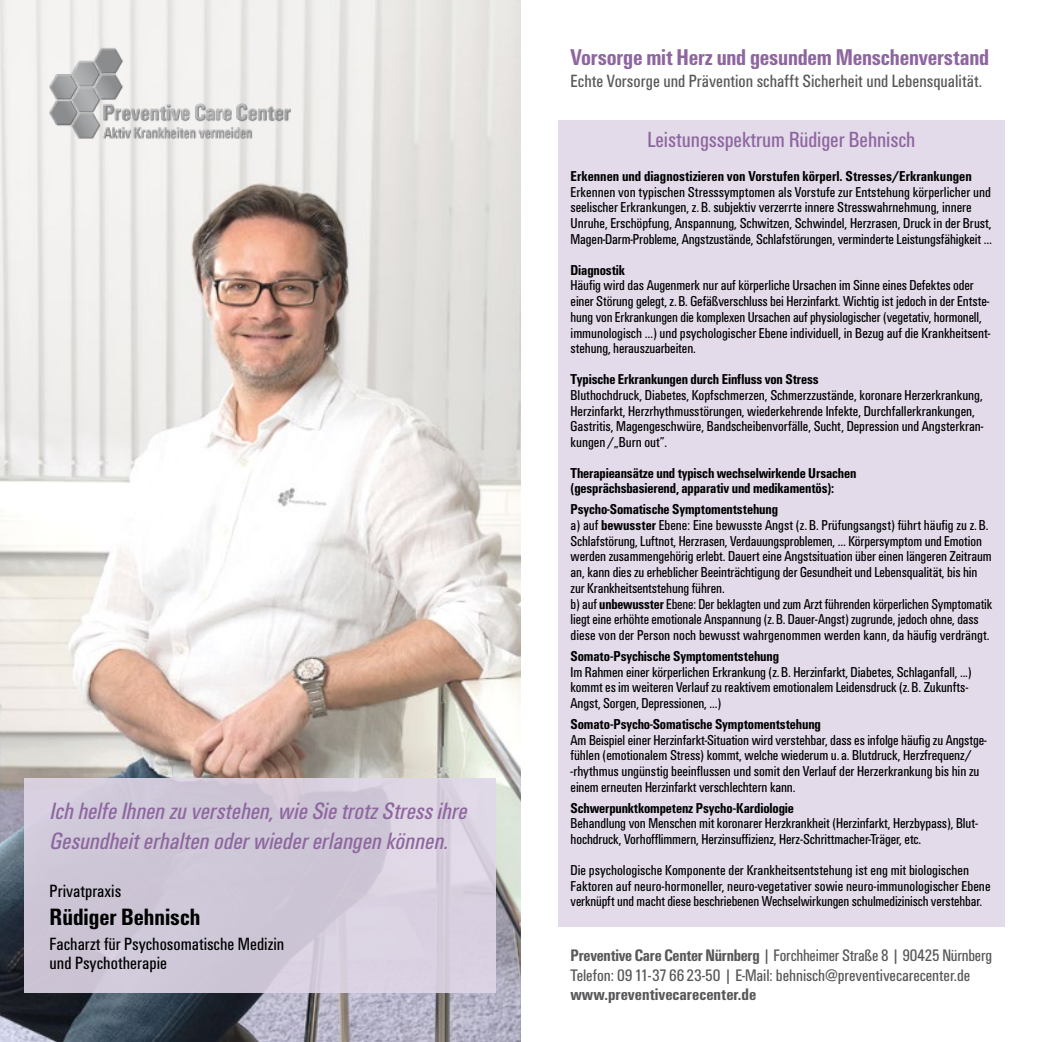
<style>
.page{position:relative;width:1042px;height:1042px;background:#fff}
.page>*{position:absolute;margin:0;border:0;box-sizing:border-box;transform-origin:0 0}
.t1{font:italic 24.5px/29.4px "Unitus Cnd";color:#8e669f}
.t2{font:700 24.5px "Unitus Cnd";color:#000}
.t3{font:700 23.62px "Unitus Cnd";letter-spacing:-.01em;color:#8e669f}
.t4{font:22.75px "Unitus Cnd";letter-spacing:-.005em;color:#8e669f}
.t5{font:18.38px/19.2px "Unitus Cnd";color:#000}
.t6{font:18.38px "Unitus Cnd";color:#58585a}
.t7{font:17.32px/19.2px "Unitus Cnd";letter-spacing:-.005em;color:#58585a}
.t8{font:700 17.32px "Unitus Cnd";color:#58585a}
.t9{font:14.88px/15.8px "Unitus Cnd";letter-spacing:-.005em;color:#000}
.t10{font:700 14.88px/15.8px "Unitus Cnd";letter-spacing:-.01em;color:#000}
.s1{font-weight:700}
</style>
<div class="page">
<img style="left:0;top:0;width:521px;height:1042px">
<img style="left:45px;top:43px;width:255px;height:115px">
<div style="left:25px;top:778px;width:471px;height:214px;background:linear-gradient(to right,#cac4d4,#dad1e1)"></div>
<div style="left:558px;top:120px;width:447px;height:806px;background:#e0d7e8"></div>
<h1 class="t1" style="left:50px;top:797px;width:418px">Ich helfe Ihnen zu verstehen, wie Sie trotz Stress ihre<br>Gesundheit erhalten oder wieder erlangen können.</h1>
<p class="t5" style="left:50px;top:882px;width:73px">Privatpraxis</p>
<h1 class="t2" style="left:50px;top:903px;width:152px">Rüdiger Behnisch</h1>
<p class="t5" style="left:50px;top:934px;width:236px">Facharzt für Psychosomatische Medizin und Psychotherapie</p>
<h2 class="t3" style="left:570px;top:44px;width:420px">Vorsorge mit Herz und gesundem Menschenverstand</h2>
<p class="t6" style="left:570px;top:71px;width:413px">Echte Vorsorge und Prävention schafft Sicherheit und Lebensqualität.</p>
<h3 class="t4" style="left:647px;top:127px;width:269px">Leistungsspektrum Rüdiger Behnisch</h3>
<p class="t10" style="left:570px;top:168px;width:403px">Erkennen und diagnostizieren von Vorstufen körperl. Stresses/Erkrankungen</p>
<p class="t9" style="left:570px;top:184px;width:423px">Erkennen von typischen Stresssymptomen als Vorstufe zur Entstehung körperlicher und seelischer Erkrankungen, z.B. subjektiv verzerrte innere Stresswahrnehmung, innere Unruhe, Erschöpfung, Anspannung, Schwitzen, Schwindel, Herzrasen, Druck in der Brust, Magen-Darm-Probleme, Angstzustände, Schlafstörungen, verminderte Leistungsfähigkeit …</p>
<p class="t10" style="left:570px;top:262px;width:56px">Diagnostik</p>
<p class="t9" style="left:570px;top:278px;width:421px">Häufig wird das Augenmerk nur auf körperliche Ursachen im Sinne eines Defektes oder einer Störung gelegt, z.B. Gefäßverschluss bei Herzinfarkt. Wichtig ist jedoch in der Entste&shy;hung von Erkrankungen die komplexen Ursachen auf physiologischer (vegetativ, hormonell, immunologisch …) und psychologischer Ebene individuell, in Bezug auf die Krankheitsent&shy;stehung, herauszuarbeiten.</p>
<p class="t10" style="left:570px;top:371px;width:250px">Typische Erkrankungen durch Einfluss von Stress</p>
<p class="t9" style="left:570px;top:387px;width:414px">Bluthochdruck, Diabetes, Kopfschmerzen, Schmerzzustände, koronare Herzerkrankung, Herzinfarkt, Herzrhythmusstörungen, wiederkehrende Infekte, Durchfallerkrankungen, Gastritis, Magengeschwüre, Bandscheibenvorfälle, Sucht, Depression und Angsterkran&shy;kungen /„Burn out”.</p>
<p class="t10" style="left:570px;top:465px;width:287px">Therapieansätze und typisch wechselwirkende Ursachen (gesprächsbasierend, apparativ und medikamentös):</p>
<p class="t9" style="left:570px;top:501px;width:423px"><span class="s1">Psycho-Somatische Symptomentstehung<br></span>a) auf <span class="s1">bewusster</span> Ebene: Eine bewusste Angst (z. B. Prüfungsangst) führt häufig zu z. B.<br>Schlafstörung, Luftnot, Herzrasen, Verdauungsproblemen, … Körpersymptom und Emotion werden zusammengehörig erlebt. Dauert eine Angstsituation über einen längeren Zeitraum an, kann dies zu erheblicher Beeinträchtigung der Gesundheit und Lebensqualität, bis hin zur Krankheitsentstehung führen.<br>b) auf <span class="s1">unbewusster</span> Ebene: Der beklagten und zum Arzt führenden körperlichen Symptomatik liegt eine erhöhte emotionale Anspannung (z.B. Dauer-Angst) zugrunde, jedoch ohne, dass diese von der Person noch bewusst wahrgenommen werden kann, da häufig verdrängt.</p>
<p class="t10" style="left:570px;top:648px;width:210px">Somato-Psychische Symptomentstehung</p>
<p class="t9" style="left:570px;top:664px;width:403px">Im Rahmen einer körperlichen Erkrankung (z.B. Herzinfarkt, Diabetes, Schlaganfall, ...) kommt es im weiteren Verlauf zu reaktivem emotionalem Leidensdruck (z.B. Zukunfts-<br>Angst, Sorgen, Depressionen, ...)</p>
<p class="t10" style="left:570px;top:716px;width:252px">Somato-Psycho-Somatische Symptomentstehung</p>
<p class="t9" style="left:570px;top:732px;width:417px">Am Beispiel einer Herzinfarkt-Situation wird verstehbar, dass es infolge häufig zu Angstge&shy;fühlen (emotionalem Stress) kommt, welche wiederum u.a. Blutdruck, Herzfrequenz/ -rhythmus ungünstig beeinflussen und somit den Verlauf der Herzerkrankung bis hin zu einem erneuten Herzinfarkt verschlechtern kann.</p>
<p class="t10" style="left:570px;top:800px;width:225px">Schwerpunktkompetenz Psycho-Kardiologie</p>
<p class="t9" style="left:570px;top:816px;width:409px">Behandlung von Menschen mit koronarer Herzkrankheit (Herzinfarkt, Herzbypass), Blut&shy;hochdruck, Vorhofflimmern, Herzinsuffizienz, Herz-Schrittmacher-Träger, etc.</p>
<p class="t9" style="left:570px;top:862px;width:421px">Die psychologische Komponente der Krankheitsentstehung ist eng mit biologischen<br>Faktoren auf neuro-hormoneller, neuro-vegetativer sowie neuro-immunologischer Ebene verknüpft und macht diese beschriebenen Wechselwirkungen schulmedizinisch verstehbar.</p>
<p class="t7" style="left:570px;top:946px;width:423px"><span class="s1">Preventive Care Center Nürnberg</span> | Forchheimer Straße 8 | 90425 Nürnberg<br>Telefon: 09 11-37 66 23-50 | E-Mail: behnisch@preventivecarecenter.de</p>
<p class="t8" style="left:570px;top:984px;width:187px">www.preventivecarecenter.de</p>
</div>
